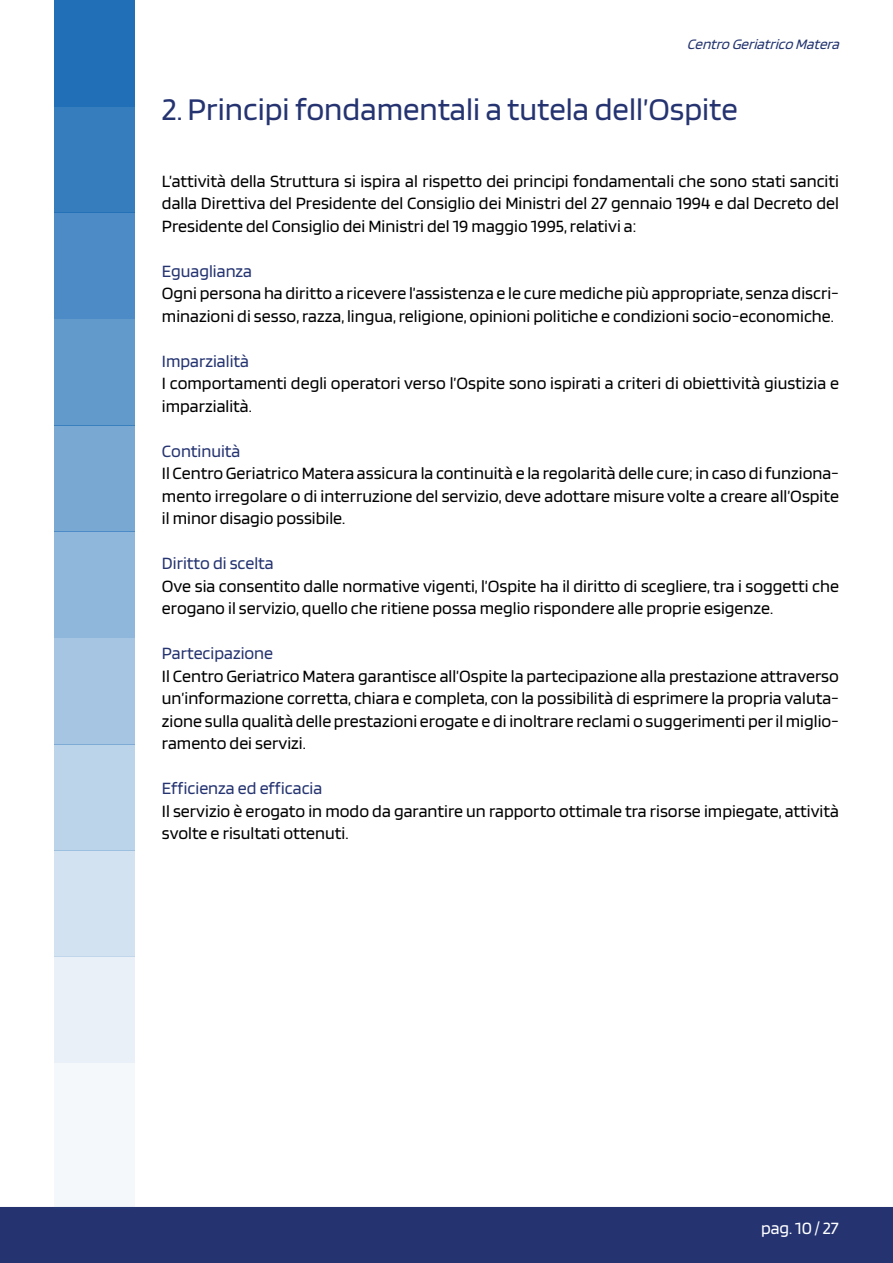
<style>
.page{position:relative;width:893px;height:1263px;background:#fff}
.page>*{position:absolute;margin:0;border:0;box-sizing:border-box;transform-origin:0 0}
.t1{font:33px "Blinker";color:#253471}
.t2{font:18px/22.5px "Blinker";color:#000}
.t3{font:18px "Blinker";color:#253471}
.t4{font:18px "Blinker";color:#fff}
.t5{font:italic 15px "Blinker";color:#243570}
</style>
<div class="page">
<div style="left:0;top:1207px;width:893px;height:56px;background:#253471"></div>
<div style="left:54px;top:106px;width:81px;height:107px;background:#367dbe"></div>
<div style="left:54px;top:0;width:81px;height:106px;background:#206fb7"></div>
<div style="left:54px;top:213px;width:81px;height:106px;background:#4c8bc5"></div>
<div style="left:54px;top:319px;width:81px;height:106px;background:#639acc"></div>
<div style="left:54px;top:425px;width:81px;height:106px;background:#79a8d3"></div>
<div style="left:54px;top:531px;width:81px;height:107px;background:#8fb7db"></div>
<div style="left:54px;top:638px;width:81px;height:106px;background:#a6c5e2"></div>
<div style="left:54px;top:744px;width:81px;height:106px;background:#bcd4e9"></div>
<div style="left:54px;top:850px;width:81px;height:107px;background:#d3e2f0"></div>
<div style="left:54px;top:957px;width:81px;height:106px;background:#e9f0f7"></div>
<div style="left:54px;top:1063px;width:81px;height:146px;background:#f4f8fb"></div>
<p class="t5" style="left:687px;top:37px;width:158px">Centro Geriatrico Matera</p>
<h1 class="t1" style="left:162px;top:92px;width:577px">2. Principi fondamentali a tutela dell’Ospite</h1>
<p class="t2" style="left:162px;top:170px;width:679px;text-align:justify">L’attività della Struttura si ispira al rispetto dei principi fondamentali che sono stati sanciti dalla Direttiva del Presidente del Consiglio dei Ministri del 27 gennaio 1994 e dal Decreto del Presidente del Consiglio dei Ministri del 19 maggio 1995, relativi a:</p>
<p class="t3" style="left:162px;top:261px;width:92px">Eguaglianza</p>
<p class="t2" style="left:162px;top:282px;width:678px">Ogni persona ha diritto a ricevere l’assistenza e le cure mediche più appropriate, senza discri&shy;minazioni di sesso, razza, lingua, religione, opinioni politiche e condizioni socio-economiche.</p>
<p class="t3" style="left:162px;top:351px;width:89px">Imparzialità</p>
<p class="t2" style="left:162px;top:372px;width:679px">I comportamenti degli operatori verso l’Ospite sono ispirati a criteri di obiettività giustizia e imparzialità.</p>
<p class="t3" style="left:162px;top:441px;width:80px">Continuità</p>
<p class="t2" style="left:162px;top:462px;width:679px;text-align:justify">Il Centro Geriatrico Matera assicura la continuità e la regolarità delle cure; in caso di funziona&shy;mento irregolare o di interruzione del servizio, deve adottare misure volte a creare all’Ospite il minor disagio possibile.</p>
<p class="t3" style="left:162px;top:554px;width:113px">Diritto di scelta</p>
<p class="t2" style="left:162px;top:575px;width:679px">Ove sia consentito dalle normative vigenti, l’Ospite ha il diritto di scegliere, tra i soggetti che erogano il servizio, quello che ritiene possa meglio rispondere alle proprie esigenze.</p>
<p class="t3" style="left:162px;top:644px;width:113px">Partecipazione</p>
<p class="t2" style="left:162px;top:665px;width:679px;text-align:justify">Il Centro Geriatrico Matera garantisce all’Ospite la partecipazione alla prestazione attraverso un’informazione corretta, chiara e completa, con la possibilità di esprimere la propria valuta&shy;zione sulla qualità delle prestazioni erogate e di inoltrare reclami o suggerimenti per il miglio&shy;ramento dei servizi.</p>
<p class="t3" style="left:162px;top:779px;width:162px">Efficienza ed efficacia</p>
<p class="t2" style="left:162px;top:800px;width:678px">Il servizio è erogato in modo da garantire un rapporto ottimale tra risorse impiegate, attività svolte e risultati ottenuti.</p>
<p class="t4" style="left:761px;top:1218px;width:79px">pag. 10 / 27</p>
</div>
